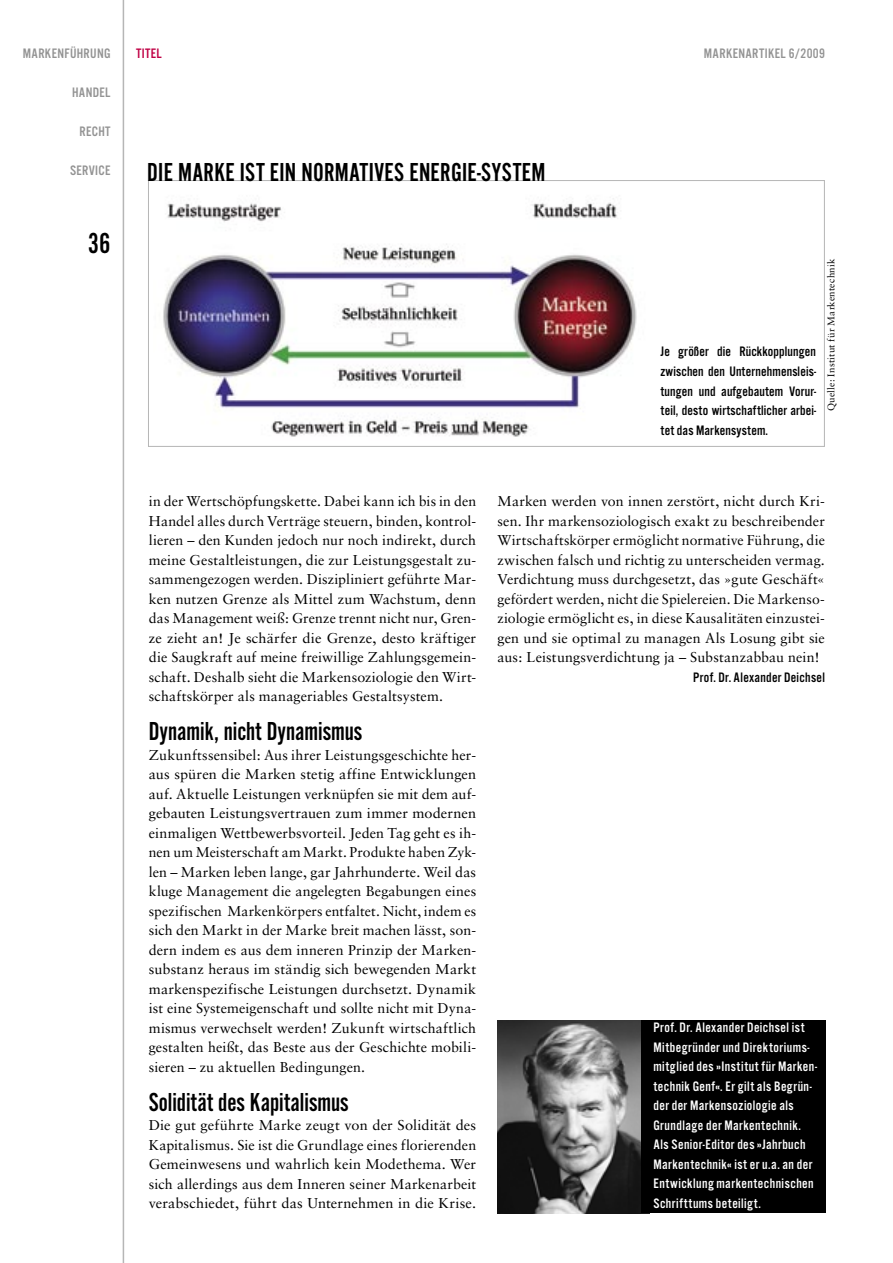
<style>
.page{position:relative;width:893px;height:1263px;background:#fff}
.page>*{position:absolute;margin:0;border:0;box-sizing:border-box;transform-origin:0 0}
.t1{font:30px "Alternate Got No 2 D";color:#000}
.t2{font:27px "Alternate Got No 2 D";color:#000}
.t3{font:14.25px/19.5px "Sabon";letter-spacing:.01em;color:#000;text-align:justify}
.t4{font:14.25px/19.5px "Alternate Got No 3 D";letter-spacing:.03em;color:#fff}
.t5{font:14.25px/19.5px "Alternate Got No 3 D";letter-spacing:.015em;color:#000;text-align:justify}
.t6{font:14.25px "Alternate Got No 3 D";letter-spacing:.025em;color:#939393}
.t7{font:14.25px "Alternate Got No 3 D";letter-spacing:.025em;color:#c00045}
.t8{font:9.75px "Sabon";letter-spacing:.025em;color:#000}
</style>
<div class="page">
<hr style="left:123px;top:0;width:1px;height:1263px;background:#b6b6b6">
<img style="left:163px;top:198px;width:474px;height:239px">
<div style="left:148px;top:180px;width:677px;height:267px;border:1px solid #b6b6b6"></div>
<img style="left:497px;top:1020px;width:144px;height:193px">
<div style="left:641px;top:1020px;width:185px;height:193px;background:#000"></div>
<p class="t6" style="left:23px;top:46px;width:89px">MARKENFÜHRUNG</p>
<p class="t6" style="left:72px;top:85px;width:40px">HANDEL</p>
<p class="t6" style="left:79px;top:124px;width:33px">RECHT</p>
<p class="t6" style="left:70px;top:163px;width:42px">SERVICE</p>
<h1 class="t1" style="left:88px;top:227px;width:24px">36</h1>
<p class="t7" style="left:136px;top:46px;width:27px">TITEL</p>
<p class="t6" style="left:704px;top:46px;width:123px">MARKENARTIKEL 6/2009</p>
<h2 class="t2" style="left:147px;top:158px;width:400px">DIE MARKE IST EIN NORMATIVES ENERGIE-SYSTEM</h2>
<p class="t5" style="left:661px;top:342px;width:157px">Je größer die Rückkopplungen zwischen den Unternehmensleis&shy;tungen und aufgebautem Vorur&shy;teil, desto wirtschaftlicher arbei&shy;tet das Markensystem.</p>
<p class="t8" style="left:825px;top:411px;width:154px;rotate:-90deg">Quelle: Institut für Markentechnik</p>
<p class="t3" style="left:149px;top:491px;width:329px">in der Wertschöpfungskette. Dabei kann ich bis in den Handel alles durch Verträge steuern, binden, kontrol&shy;lieren – den Kunden jedoch nur noch indirekt, durch meine Gestaltleistungen, die zur Leistungsgestalt zu&shy;sammengezogen werden. Diszipliniert geführte Mar&shy;ken nutzen Grenze als Mittel zum Wachstum, denn das Management weiß: Grenze trennt nicht nur, Gren&shy;ze zieht an! Je schärfer die Grenze, desto kräftiger die Saugkraft auf meine freiwillige Zahlungsgemein&shy;schaft. Deshalb sieht die Markensoziologie den Wirt&shy;schaftskörper als manageriables Gestaltsystem.</p>
<h2 class="t2" style="left:149px;top:717px;width:215px">Dynamik, nicht Dynamismus</h2>
<p class="t3" style="left:149px;top:745px;width:329px">Zukunftssensibel: Aus ihrer Leistungsgeschichte her&shy;aus spüren die Marken stetig affine Entwicklungen auf. Aktuelle Leistungen verknüpfen sie mit dem auf&shy;gebauten Leistungsvertrauen zum immer modernen einmaligen Wettbewerbsvorteil. Jeden Tag geht es ih&shy;nen um Meisterschaft am Markt. Produkte haben Zyk&shy;len – Marken leben lange, gar Jahrhunderte. Weil das kluge Management die angelegten Begabungen eines spezifischen Markenkörpers entfaltet. Nicht, indem es sich den Markt in der Marke breit machen lässt, son&shy;dern indem es aus dem inneren Prinzip der Marken&shy;substanz heraus im ständig sich bewegenden Markt markenspezifische Leistungen durchsetzt. Dynamik ist eine Systemeigenschaft und sollte nicht mit Dyna&shy;mismus verwechselt werden! Zukunft wirtschaftlich gestalten heißt, das Beste aus der Geschichte mobili&shy;sieren – zu aktuellen Bedingungen.</p>
<h2 class="t2" style="left:149px;top:1088px;width:201px">Solidität des Kapitalismus</h2>
<p class="t3" style="left:149px;top:1115px;width:329px">Die gut geführte Marke zeugt von der Solidität des Kapitalismus. Sie ist die Grundlage eines florierenden Gemeinwesens und wahrlich kein Modethema. Wer sich allerdings aus dem Inneren seiner Markenarbeit verabschiedet, führt das Unternehmen in die Krise.</p>
<p class="t3" style="left:497px;top:491px;width:329px">Marken werden von innen zerstört, nicht durch Kri&shy;sen. Ihr markensoziologisch exakt zu beschreibender Wirtschaftskörper ermöglicht normative Führung, die zwischen falsch und richtig zu unterscheiden vermag.<br>Verdichtung muss durchgesetzt, das »gute Geschäft« gefördert werden, nicht die Spielereien. Die Markenso&shy;ziologie ermöglicht es, in diese Kausalitäten einzustei&shy;gen und sie optimal zu managen Als Losung gibt sie aus: Leistungsverdichtung ja – Substanzabbau nein!</p>
<p class="t5" style="left:693px;top:667px;width:133px">Prof. Dr. Alexander Deichsel</p>
<p class="t4" style="left:653px;top:1018px;width:165px">Prof. Dr. Alexander Deichsel ist<br>Mitbegründer und Direktoriums&shy;mitglied des »Institut für Marken&shy;technik Genf«. Er gilt als Begrün&shy;der der Markensoziologie als<br>Grundlage der Markentechnik.<br>Als Senior-Editor des »Jahrbuch<br>Markentechnik« ist er u.a. an der<br>Entwicklung markentechnischen<br>Schrifttums beteiligt.</p>
</div>
